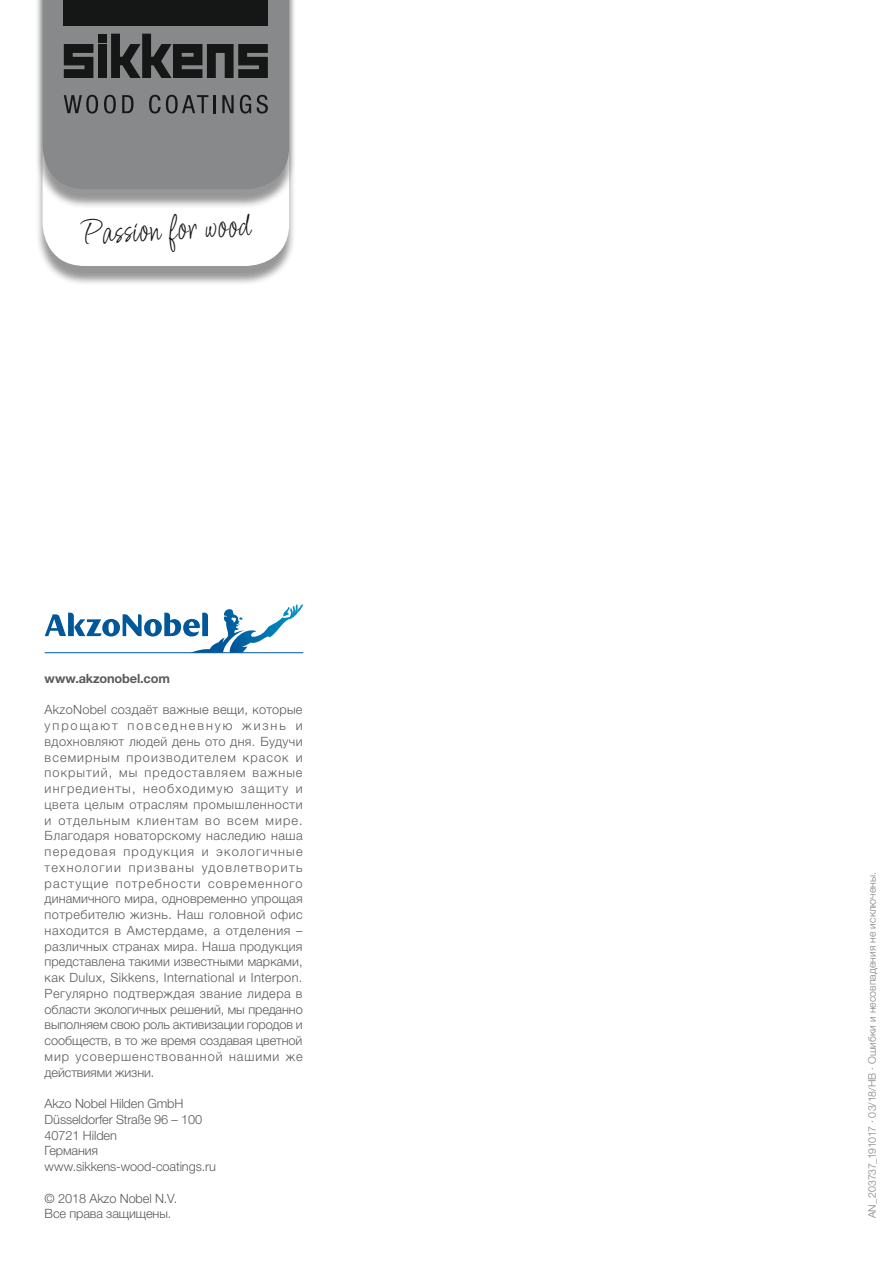
<style>
.page{position:relative;width:893px;height:1263px;background:#fff}
.page>*{position:absolute;margin:0;border:0;box-sizing:border-box;transform-origin:0 0}
.t1{font:36px "Licorice ROB";color:#151616}
.t2{font:300 12.75px/15.8px "Helvetica Neue LTW1 G";letter-spacing:-.01em;color:#5b5a5a}
.t3{font:700 12.75px "Helvetica Neue LTW1 G";letter-spacing:-.01em;color:#5b5a5a}
.t4{font:300 10.5px "Helvetica Neue LTW1 G";letter-spacing:.005em;color:#818281}
</style>
<div class="page">
<div style="left:35px;top:0;width:262px;height:286px;background:#151616;opacity:.45"></div>
<svg style="left:43px;top:209px;width:246px;height:57px"></svg>
<div style="left:35px;top:0;width:262px;height:209px;background:#151616;opacity:.45"></div>
<div style="left:43px;top:0;width:246px;height:189px;background:#88898a"></div>
<svg style="left:64px;top:44px;width:29px;height:34px"></svg>
<div style="left:98px;top:34px;width:9px;height:9px;background:#151616"></div>
<div style="left:98px;top:44px;width:9px;height:34px;background:#151616"></div>
<div style="left:64px;top:0;width:204px;height:25px;background:#151616"></div>
<svg style="left:111px;top:34px;width:157px;height:44px;background:#464748"></svg>
<svg style="left:64px;top:95px;width:34px;height:19px"></svg>
<svg style="left:104px;top:95px;width:12px;height:19px"></svg>
<svg style="left:122px;top:95px;width:12px;height:18px"></svg>
<svg style="left:149px;top:95px;width:59px;height:19px"></svg>
<svg style="left:214px;top:95px;width:2px;height:18px"></svg>
<svg style="left:222px;top:95px;width:12px;height:18px"></svg>
<svg style="left:240px;top:95px;width:11px;height:19px"></svg>
<svg style="left:257px;top:95px;width:11px;height:19px"></svg>
<svg style="left:45px;top:604px;width:259px;height:49px"></svg>
<hr style="left:45px;top:652px;width:258px;height:1px;background:#005799">
<h1 class="t1" style="left:82px;top:212px;width:169px;rotate:-3deg">Passion for wood</h1>
<p class="t3" style="left:45px;top:671px;width:127px">www.akzonobel.com</p>
<p class="t2" style="left:45px;top:702px;width:260px;text-align:justify">AkzoNobel создаёт важные вещи, которые упрощают повседневную жизнь и вдохновляют людей день ото дня. Будучи всемирным производителем красок и покрытий, мы предоставляем важные ингредиенты, необходимую защиту и цвета целым отраслям промышленности и отдельным клиентам во всем мире.<br>Благодаря новаторскому наследию наша передовая продукция и экологичные технологии призваны удовлетворить растущие потребности современного динамичного мира, одновременно упрощая потребителю жизнь. Наш головной офис находится в Амстердаме, а отделения – различных странах мира. Наша продукция представлена такими известными марками, как Dulux, Sikkens, International и Interpon.<br>Регулярно подтверждая звание лидера в области экологичных решений, мы преданно выполняем свою роль активизации городов и сообществ, в то же время создавая цветной мир усовершенствованной нашими же действиями жизни.</p>
<p class="t2" style="left:45px;top:1095px;width:173px">Akzo Nobel Hilden GmbH<br>Düsseldorfer Straße 96 – 100<br>40721 Hilden<br>Германия www.sikkens-wood-coatings.ru</p>
<p class="t2" style="left:45px;top:1190px;width:134px">© 2018 Akzo Nobel N.V.<br>Все права защищены.</p>
<p class="t4" style="left:866px;top:1218px;width:348px;rotate:-90deg">AN_203737_191017 · 03/18/HB · Ошибки и несовпадения не исключены.</p>
</div>
